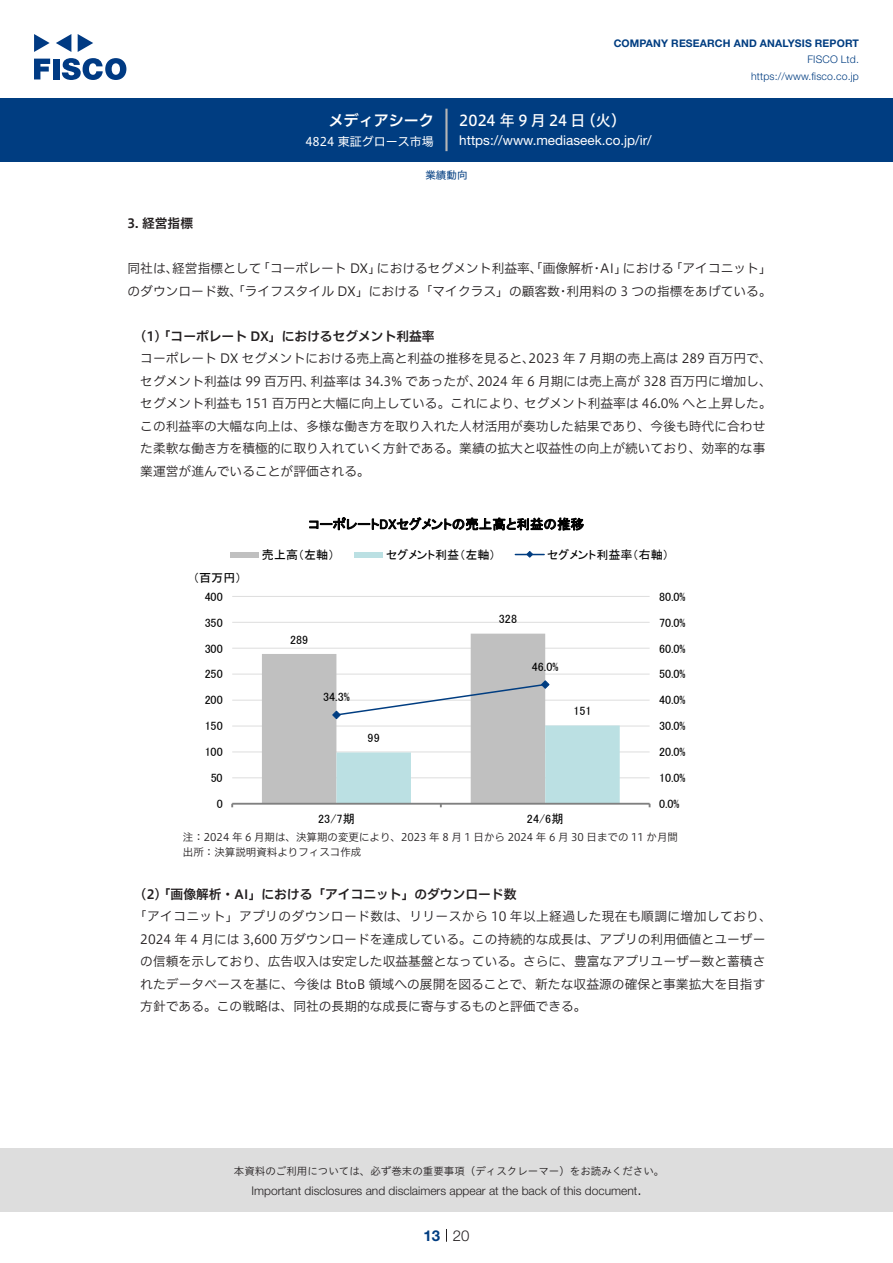
<style>
.page{position:relative;width:893px;height:1263px;background:#fff}
.page>*{position:absolute;margin:0;border:0;box-sizing:border-box;transform-origin:0 0}
.t1{font:15px "Hiragino UD Sans F Std N W5";letter-spacing:-.005em;color:#fff}
.t2{font:15px "Hiragino UD Sans F Std N W6";color:#fff}
.t3{font:300 15px "Helvetica Neue LT Std";color:#231f20}
.t4{font:700 15px "Helvetica Neue LT Std";color:#003d81}
.t5{font:13.5px "Helvetica Neue LT Std";color:#fff}
.t6{font:13.5px "MS P Gothic";letter-spacing:.005em;color:#000}
.本文3mm{font:12.75px/22.5px "Hiragino UD Sans F Std N W3";color:#231f20}
.本文{font:12.75px "Hiragino UD Sans F Std N W3";color:#231f20}
.小タイトル3mm{font:12.75px "Hiragino UD Sans F Std N W6";color:#231f20}
.小タイトル{font:12.75px "Hiragino UD Sans F Std N W6";color:#231f20}
.t7{font:12.15px "MS P Gothic";letter-spacing:.005em;color:#000}
.t8{font:12px "MS P Gothic";color:#000}
.t9{font:300 12px "Helvetica Neue LT Std";color:#231f20}
.t10{font:12px "Hiragino UD Sans F Std N W4";color:#fff}
.表組み基本スタイル{font:10.5px "Hiragino UD Sans F Std N W3";color:#231f20}
.t11{font:10.5px "Hiragino UD Sans Std W3";color:#231f20}
.t12{font:700 10.5px "Helvetica Neue LT Std";letter-spacing:.015em;color:#003d81}
.t13{font:300 10.5px/16.5px "Helvetica Neue LT Std";letter-spacing:.015em;color:#003d81;text-align:right}
.ヘッダー{font:10.5px "Hiragino UD Sans F Std N W4";color:#003d81}
</style>
<div class="page">
<div style="left:0;top:1148px;width:893px;height:64px;background:#ddd"></div>
<svg style="left:34px;top:59px;width:16px;height:20px"></svg>
<div style="left:53px;top:59px;width:6px;height:20px;background:#003a83"></div>
<svg style="left:62px;top:58px;width:64px;height:22px"></svg>
<svg style="left:34px;top:34px;width:16px;height:18px"></svg>
<svg style="left:78px;top:34px;width:15px;height:18px"></svg>
<svg style="left:56px;top:34px;width:15px;height:18px"></svg>
<div style="left:0;top:98px;width:893px;height:64px;background:#003d81"></div>
<hr style="left:445px;top:109px;width:3px;height:42px;background:#b5b5b6">
<svg style="left:446px;top:1229px;width:1px;height:13px"></svg>
<hr style="left:232px;top:777px;width:418px;height:1px;background:#ddd">
<hr style="left:232px;top:751px;width:418px;height:1px;background:#ddd">
<hr style="left:232px;top:726px;width:418px;height:1px;background:#ddd">
<hr style="left:232px;top:700px;width:418px;height:1px;background:#ddd">
<hr style="left:232px;top:674px;width:418px;height:1px;background:#ddd">
<hr style="left:232px;top:648px;width:418px;height:1px;background:#ddd">
<hr style="left:232px;top:622px;width:418px;height:1px;background:#ddd">
<hr style="left:232px;top:596px;width:418px;height:1px;background:#ddd">
<svg style="left:262px;top:634px;width:283px;height:35px"></svg>
<hr style="left:232px;top:803px;width:418px;height:2px;background:#808080">
<svg style="left:262px;top:669px;width:358px;height:139px"></svg>
<div style="left:230px;top:552px;width:29px;height:5px;background:#c0c0c0"></div>
<div style="left:354px;top:552px;width:29px;height:5px;background:#bbe0e3"></div>
<svg style="left:514px;top:551px;width:30px;height:7px"></svg>
<p class="t2" style="left:329px;top:109px;width:107px">メディアシーク</p>
<p class="t10" style="left:305px;top:132px;width:130px">4824 東証グロース市場</p>
<p class="t12" style="left:614px;top:37px;width:247px">COMPANY RESEARCH AND ANALYSIS REPORT</p>
<p class="t13" style="left:751px;top:51px;width:109px">FISCO Ltd. https://www.fisco.co j p.</p>
<p class="t1" style="left:581px;top:109px;width:47px">（火(</p>
<p class="t1" style="left:459px;top:109px;width:128px">2024 年 9 月 24 日</p>
<p class="t5" style="left:459px;top:132px;width:194px">https://www.mediaseek. c o j p. /i r/</p>
<p class="小タイトル" style="left:128px;top:214px;width:67px">3. 経営指標</p>
<p class="ヘッダー" style="left:425px;top:167px;width:43px">業績動向</p>
<p class="本文" style="left:257px;top:259px;width:125px">「コーポレート DX」</p>
<p class="本文" style="left:377px;top:259px;width:218px">におけるセグメント利益率、「画像解析</p>
<p class="本文" style="left:670px;top:259px;width:103px">「アイコニット「</p>
<p class="本文" style="left:172px;top:259px;width:91px">経営指標として</p>
<p class="本文" style="left:128px;top:259px;width:52px">同社は、</p>
<p class="本文" style="left:623px;top:259px;width:52px">における</p>
<p class="本文" style="left:600px;top:259px;width:29px">AI」</p>
<p class="本文" style="left:590px;top:259px;width:14px">・</p>
<p class="本文" style="left:128px;top:281px;width:434px">のダウンロード数、「ライフスタイル DX」における「マイクラス」の顧客数</p>
<p class="小タイトル3mm" style="left:140px;top:326px;width:296px">1( ) 「コーポレート DX」におけるセグメント利益率</p>
<p class="本文3mm" style="left:529px;top:346px;width:245px">2023 年 7 月期の売上高は 289 百万円で、</p>
<p class="本文" style="left:566px;top:281px;width:207px">利用料の 3 つの指標をあげている。</p>
<p class="本文" style="left:557px;top:281px;width:14px">・</p>
<p class="本文3mm" style="left:477px;top:346px;width:296px;text-indent:-337px">コーポレート DX セグメントにおける売上高と利益の推移を見ると、<br>2024 年 6 月期には売上高が 328 百万円に増加し、</p>
<p class="本文3mm" style="left:310px;top:369px;width:173px">利益率は 34.3% であったが、</p>
<p class="本文3mm" style="left:140px;top:369px;width:176px">セグメント利益は 99 百万円、</p>
<p class="本文3mm" style="left:140px;top:391px;width:627px">セグメント利益も 151 百万円と大幅に向上している。これにより、<br>この利益率の大幅な向上は、多様な働き方を取り入れた人材活用が奏功した結果であり、今後も時代に合わせた柔軟な働き方を積極的に取り入れていく方針である。業績の拡大と収益性の向上が続いており、効率的な事業運営が進んでいることが評価される。</p>
<p class="本文3mm" style="left:524px;top:391px;width:249px">セグメント利益率は 46.0% へと上昇した。</p>
<p class="t6" style="left:309px;top:517px;width:277px">コーポレートDXセグメントの売上高と利益の推移</p>
<p class="t8" style="left:547px;top:548px;width:123px">セグメント利益率（右軸(</p>
<p class="t8" style="left:386px;top:548px;width:111px">セグメント利益（左軸）</p>
<p class="t8" style="left:262px;top:548px;width:74px">売上高（左軸）</p>
<p class="t8" style="left:193px;top:572px;width:49px">（百万円(</p>
<p class="t8" style="left:193px;top:572px;width:50px">（百万円(</p>
<p class="t8" style="left:205px;top:590px;width:20px">400</p>
<p class="t8" style="left:204px;top:590px;width:13px">25</p>
<p class="t8" style="left:659px;top:590px;width:28px">80.0%</p>
<p class="t8" style="left:658px;top:590px;width:8px">5</p>
<p class="t8" style="left:205px;top:616px;width:20px">350</p>
<p class="t8" style="left:499px;top:613px;width:20px">328</p>
<p class="t8" style="left:659px;top:616px;width:28px">70.0%</p>
<p class="t7" style="left:205px;top:642px;width:20px">300</p>
<p class="t8" style="left:290px;top:633px;width:20px">289</p>
<p class="t7" style="left:659px;top:642px;width:28px">60.0%</p>
<p class="t8" style="left:205px;top:668px;width:20px">250</p>
<p class="t8" style="left:204px;top:673px;width:19px">150</p>
<p class="t8" style="left:532px;top:660px;width:28px">46.0%</p>
<p class="t8" style="left:659px;top:668px;width:28px">50.0%</p>
<p class="t8" style="left:658px;top:673px;width:28px">30.0%</p>
<p class="t8" style="left:205px;top:694px;width:20px">200</p>
<p class="t8" style="left:323px;top:691px;width:28px">34.3%</p>
<p class="t8" style="left:659px;top:694px;width:28px">40.0%</p>
<p class="t8" style="left:204px;top:715px;width:19px">100</p>
<p class="t8" style="left:205px;top:720px;width:20px">150</p>
<p class="t8" style="left:573px;top:705px;width:20px">151</p>
<p class="t8" style="left:658px;top:715px;width:28px">20.0%</p>
<p class="t8" style="left:659px;top:720px;width:28px">30.0%</p>
<p class="t8" style="left:368px;top:732px;width:14px">99</p>
<p class="t8" style="left:367px;top:733px;width:13px">60</p>
<p class="t8" style="left:205px;top:746px;width:20px">100</p>
<p class="t8" style="left:659px;top:746px;width:28px">20.0%</p>
<p class="t8" style="left:211px;top:772px;width:13px">50</p>
<p class="t8" style="left:659px;top:772px;width:28px">10.0%</p>
<p class="t8" style="left:217px;top:798px;width:8px">0</p>
<p class="t8" style="left:659px;top:798px;width:22px">0.0%</p>
<p class="t8" style="left:310px;top:812px;width:52px">23/7期 Q2</p>
<p class="t8" style="left:519px;top:812px;width:52px">24/7期 Q2</p>
<p class="t7" style="left:318px;top:812px;width:38px">23/7期</p>
<p class="t7" style="left:527px;top:812px;width:38px">24/6期</p>
<p class="t7" style="left:318px;top:824px;width:38px">23/7期</p>
<p class="t7" style="left:527px;top:824px;width:38px">24/6期</p>
<p class="表組み基本スタイル" style="left:183px;top:829px;width:497px">注：2024 年 6 月期は、決算期の変更により、2023 年 8 月 1 日から 2024 年 6 月 30 日までの 11 か月間</p>
<p class="表組み基本スタイル" style="left:183px;top:844px;width:180px">出所：決算説明資料よりフィスコ作成</p>
<p class="小タイトル3mm" style="left:140px;top:884px;width:378px">2( ) 「画像解析・AI」における「アイコニット」のダウンロード数</p>
<p class="本文3mm" style="left:140px;top:904px;width:633px;text-indent:-6px">「アイコニット」アプリのダウンロード数は、リリースから 10 年以上経過した現在も順調に増加しており、2024 年 4 月には 3,600 万ダウンロードを達成している。この持続的な成長は、アプリの利用価値とユーザーの信頼を示しており、広告収入は安定した収益基盤となっている。さらに、豊富なアプリユーザー数と蓄積されたデータベースを基に、今後は BtoB 領域への展開を図ることで、新たな収益源の確保と事業拡大を目指す方針である。この戦略は、同社の長期的な成長に寄与するものと評価できる。</p>
<p class="t11" style="left:234px;top:1163px;width:432px">本資料のご利用については、必ず巻末の重要事項（ディスクレーマー）をお読みください。</p>
<p class="t3" style="left:637px;top:1180px;width:6px">.</p>
<p class="t9" style="left:251px;top:1183px;width:387px">Important disclosures and disclaimers appear at the back of this document</p>
<p class="t4" style="left:423px;top:1226px;width:18px">13</p>
<p class="t3" style="left:453px;top:1226px;width:18px">20</p>
</div>
